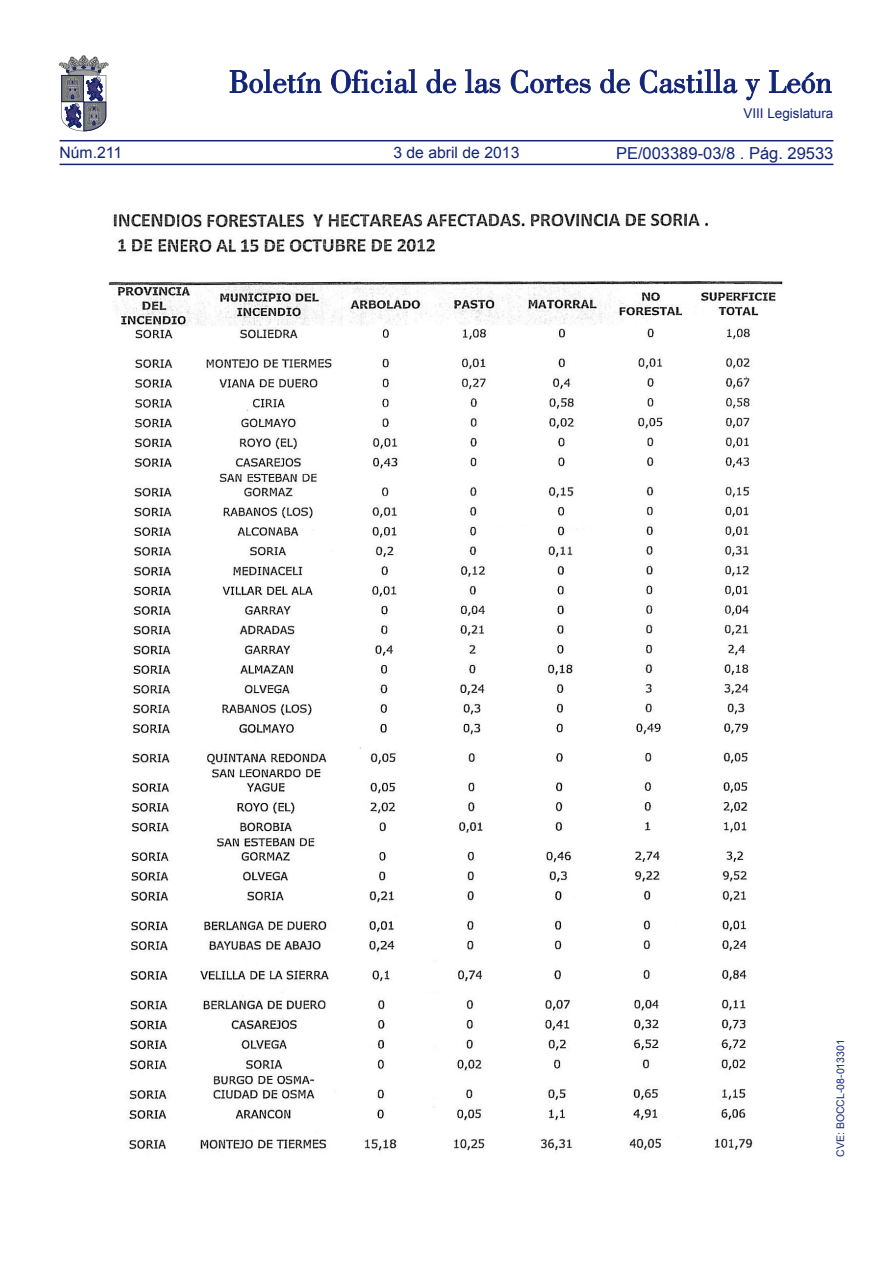
<style>
.page{position:relative;width:893px;height:1263px;background:#fff}
.page>*{position:absolute;margin:0;border:0;box-sizing:border-box;transform-origin:0 0}
.t1{font:16.5px "Arial";color:#132577}
.t2{font:15.75px "Arial";color:#132577}
.t3{font:13.5px "Arial";color:#132577}
.TEXTO_NORMAL{font:10.5px "Arial";color:#132577}
</style>
<div class="page">
<hr style="left:60px;top:164px;width:773px;height:1px;background:#132577">
<hr style="left:60px;top:140px;width:773px;height:1px;background:#132577">
<svg style="left:230px;top:69px;width:91px;height:24px"></svg>
<svg style="left:331px;top:69px;width:86px;height:24px"></svg>
<svg style="left:426px;top:69px;width:30px;height:24px"></svg>
<svg style="left:465px;top:69px;width:35px;height:24px"></svg>
<svg style="left:511px;top:70px;width:80px;height:23px"></svg>
<svg style="left:600px;top:69px;width:30px;height:24px"></svg>
<svg style="left:640px;top:69px;width:97px;height:24px"></svg>
<svg style="left:745px;top:79px;width:15px;height:21px"></svg>
<svg style="left:769px;top:70px;width:62px;height:23px"></svg>
<svg style="left:59px;top:55px;width:49px;height:76px"></svg>
<img style="left:108px;top:211px;width:675px;height:940px">
<p class="t2" style="left:60px;top:142px;width:64px">Núm.211</p>
<p class="t2" style="left:393px;top:142px;width:128px">3 de abril de 2013</p>
<p class="t3" style="left:743px;top:105px;width:92px">VIII Legislatura</p>
<p class="t1" style="left:616px;top:142px;width:219px">PE/003389-03/8 . Pág. 29533</p>
<p class="TEXTO_NORMAL" style="left:834px;top:1157px;width:119px;rotate:-90deg">CVE: BOCCL-08-013301</p>
</div>
